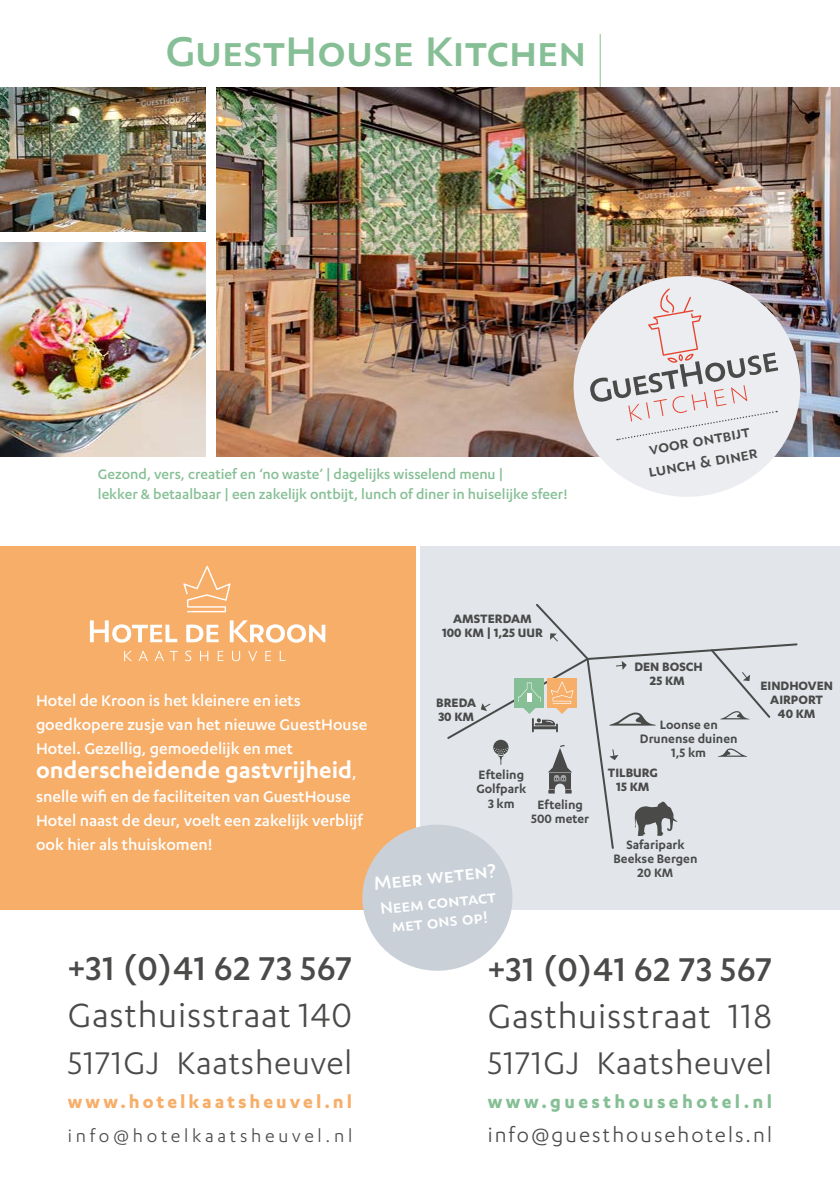
<style>
.page{position:relative;width:840px;height:1191px;background:#fff}
.page>*{position:absolute;margin:0;border:0;box-sizing:border-box;transform-origin:0 0}
.t1{font:600 43.2px "Assemblage";color:#86bf95}
.t2{font:39px "Karbon";letter-spacing:.02em;color:#4a4a49}
.t3{font:500 38.2px "Karbon";letter-spacing:.02em;color:#4a4a49}
.t4{font:36.4px "Karbon";letter-spacing:.02em;color:#4a4a49}
.t5{font:600 26px "Karbon";color:#fff}
.t6{font:23.4px "Karbon";letter-spacing:.085em;color:#4a4a49}
.t7{font:20.2px "Karbon";letter-spacing:.185em;color:#4a4a49}
.t8{font:700 20.2px "Karbon";letter-spacing:.15em;color:#f7ae69}
.t9{font:700 20.2px "Karbon";letter-spacing:.17em;color:#86bf95}
.t10{font:600 20px "Assemblage";color:#fff}
.t11{font:500 18px/24px "Karbon";color:#fff}
.t12{font:600 17.2px/19px "Assemblage";color:#fff;text-align:center}
.t13{font:600 16.6px/22px "Assemblage";color:#4a4a49}
.t14{font:500 16px/20px "Karbon";color:#86bf95}
.t15{font:600 14px/14px "Karbon";color:#4a4a49;text-align:center}
.t16{font:700 14px/14px "Karbon";color:#4a4a49;text-align:center}
.s1{font-weight:500;font-size:18px}
</style>
<div class="page">
<img style="left:0;top:243px;width:205px;height:214px">
<img style="left:0;top:87px;width:205px;height:144px">
<hr style="left:599px;top:34px;width:1px;height:84px;background:#86bf95">
<img style="left:216px;top:87px;width:623px;height:370px">
<img style="left:548px;top:252px;width:276px;height:245px">
<svg style="left:588px;top:288px;width:189px;height:153px;background:#dad7d9"></svg>
<div style="left:0;top:547px;width:416px;height:363px;background:#f7ae69"></div>
<svg style="left:90px;top:620px;width:87px;height:22px"></svg>
<svg style="left:186px;top:624px;width:32px;height:18px"></svg>
<svg style="left:229px;top:620px;width:96px;height:22px"></svg>
<svg style="left:124px;top:651px;width:8px;height:10px"></svg>
<svg style="left:138px;top:650px;width:10px;height:11px"></svg>
<svg style="left:154px;top:650px;width:10px;height:11px"></svg>
<svg style="left:170px;top:651px;width:8px;height:10px"></svg>
<svg style="left:185px;top:650px;width:6px;height:11px"></svg>
<svg style="left:200px;top:651px;width:8px;height:10px"></svg>
<svg style="left:218px;top:651px;width:5px;height:10px"></svg>
<svg style="left:232px;top:651px;width:8px;height:10px"></svg>
<svg style="left:248px;top:651px;width:9px;height:10px"></svg>
<svg style="left:265px;top:651px;width:6px;height:10px"></svg>
<svg style="left:279px;top:651px;width:6px;height:10px"></svg>
<svg style="left:183px;top:566px;width:47px;height:46px"></svg>
<div style="left:420px;top:547px;width:419px;height:363px;background:#e2e6eb"></div>
<svg style="left:362px;top:604px;width:436px;height:367px"></svg>
<h1 class="t1" style="left:165px;top:28px;width:422px">GuestHouse Kitchen</h1>
<p class="t14" style="left:98px;top:463px;width:471px">Gezond, vers, creatief en ‘no waste’ | dagelijks wisselend menu |<br>lekker &amp; betaalbaar | een zakelijk ontbijt, lunch of diner in huiselijke sfeer!</p>
<p class="t16" style="left:442px;top:611px;width:102px">AMSTERDAM<br>100 KM | 1,25 UUR</p>
<p class="t13" style="left:642px;top:439px;width:112px;rotate:-10deg">voor ontbijt lunch &amp; diner</p>
<p class="t16" style="left:634px;top:658px;width:70px">DEN BOSCH<br>25 KM</p>
<p class="t11" style="left:36px;top:688px;width:332px">Hotel de Kroon is het kleinere en iets goedkopere zusje van het nieuwe GuestHouse<br>Hotel. Gezellig, gemoedelijk en met</p>
<h3 class="t5" style="left:36px;top:755px;width:322px">onderscheidende gastvrijheid<span class="s1">,</span></h3>
<p class="t11" style="left:36px;top:784px;width:328px">snelle wifi en de faciliteiten van GuestHouse<br>Hotel naast de deur, voelt een zakelijk verblijf ook hier als thuiskomen!</p>
<p class="t16" style="left:436px;top:695px;width:41px;text-align:left">BREDA<br>30 KM</p>
<p class="t15" style="left:639px;top:717px;width:99px">Loonse en<br>Drunense duinen<br>1,5 km</p>
<p class="t15" style="left:476px;top:767px;width:51px">Efteling<br>Golfpark<br>3 km</p>
<p class="t16" style="left:607px;top:765px;width:51px">TILBURG<br>15 KM</p>
<p class="t15" style="left:613px;top:837px;width:85px">Safaripark<br>Beekse Bergen<br>20 KM</p>
<p class="t15" style="left:531px;top:797px;width:59px">Efteling<br>500 meter</p>
<p class="t10" style="left:372px;top:872px;width:125px;rotate:-6deg">Meer weten?</p>
<p class="t12" style="left:379px;top:899px;width:118px;rotate:-6deg">Neem contact met ons op!</p>
<p class="t16" style="left:760px;top:678px;width:74px">EINDHOVEN<br>AIRPORT<br>40 KM</p>
<h3 class="t3" style="left:68px;top:947px;width:286px">+31 (0)41 62 73 567</h3>
<h2 class="t2" style="left:68px;top:993px;width:286px">Gasthuisstraat 140</h2>
<h3 class="t4" style="left:68px;top:1042px;width:286px">5171GJ Kaatsheuvel</h3>
<p class="t8" style="left:68px;top:1090px;width:286px">www.hotelkaatsheuvel.nl</p>
<p class="t7" style="left:68px;top:1124px;width:286px">info@hotelkaatsheuvel.nl</p>
<h3 class="t3" style="left:487px;top:947px;width:286px">+31 (0)41 62 73 567</h3>
<h2 class="t2" style="left:487px;top:994px;width:286px">Gasthuisstraat 118</h2>
<h3 class="t4" style="left:487px;top:1043px;width:286px">5171GJ Kaatsheuvel</h3>
<p class="t9" style="left:487px;top:1090px;width:286px">www.guesthousehotel.nl</p>
<p class="t6" style="left:487px;top:1122px;width:285px">info@guesthousehotels.nl</p>
</div>
